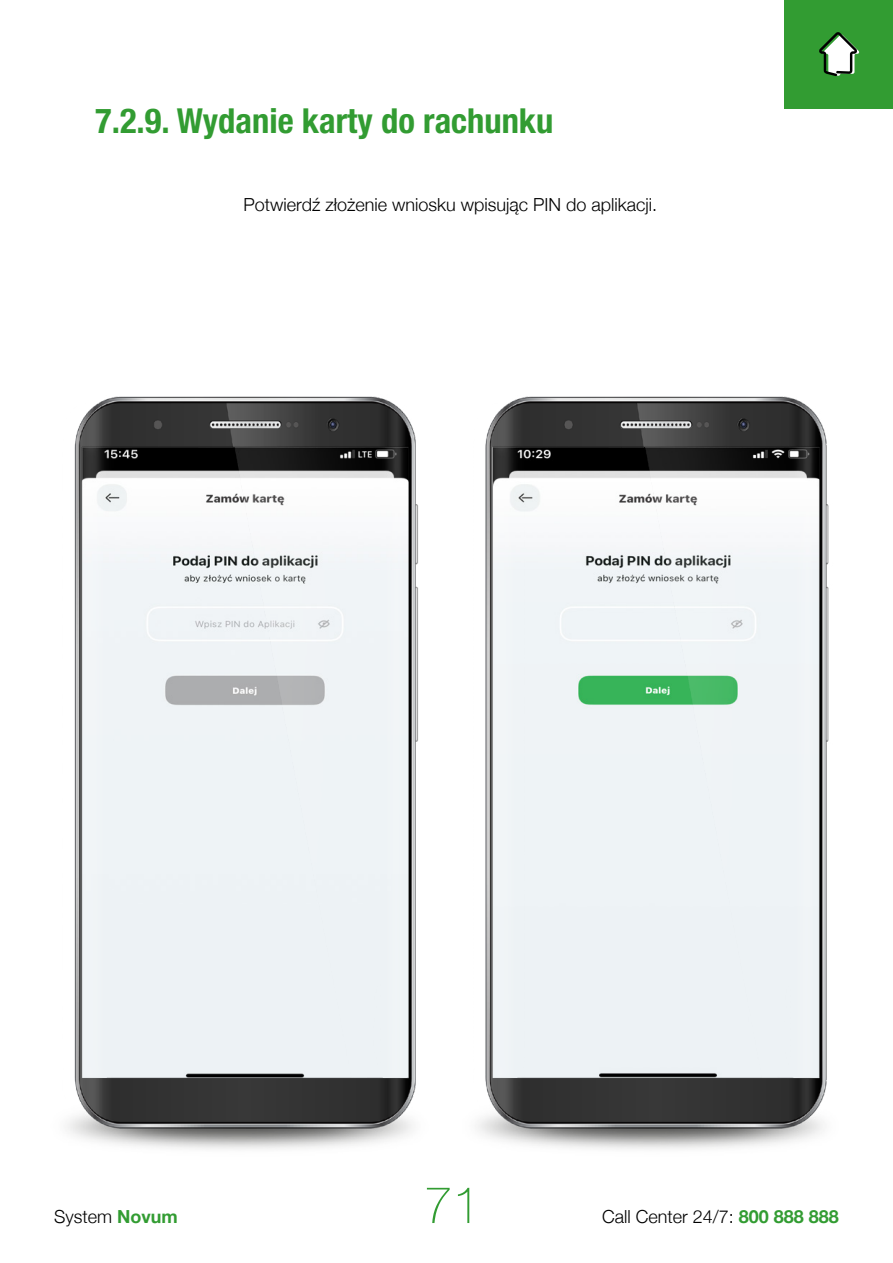
<style>
.page{position:relative;width:893px;height:1263px;background:#fff}
.page>*{position:absolute;margin:0;border:0;box-sizing:border-box;transform-origin:0 0}
.t1{font:100 51px "Helvetica Neue";color:#329c32}
.t2{font:700 condensed 34.5px "Helvetica Neue LT Pro";color:#329c32}
.t3{font:300 18px "Helvetica Neue";color:#000}
.s1{font-weight:700;color:#329c32}
</style>
<div class="page">
<img style="left:67px;top:396px;width:295px;height:753px">
<img style="left:362px;top:396px;width:467px;height:753px">
<div style="left:784px;top:0;width:109px;height:108px;background:#329c32"></div>
<svg style="left:819px;top:32px;width:41px;height:44px"></svg>
<h2 class="t2" style="left:95px;top:100px;width:460px">7.2.9. Wydanie karty do rachunku</h2>
<p class="t3" style="left:244px;top:190px;width:415px">Potwierdź złożenie wniosku wpisując PIN do aplikacji.</p>
<h1 class="t1" style="left:424px;top:1166px;width:58px">71</h1>
<p class="t3" style="left:54px;top:1202px;width:125px">System <span class="s1">Novum</span></p>
<p class="t3" style="left:602px;top:1202px;width:238px">Call Center 24/7: <span class="s1">800 888 888</span></p>
</div>
